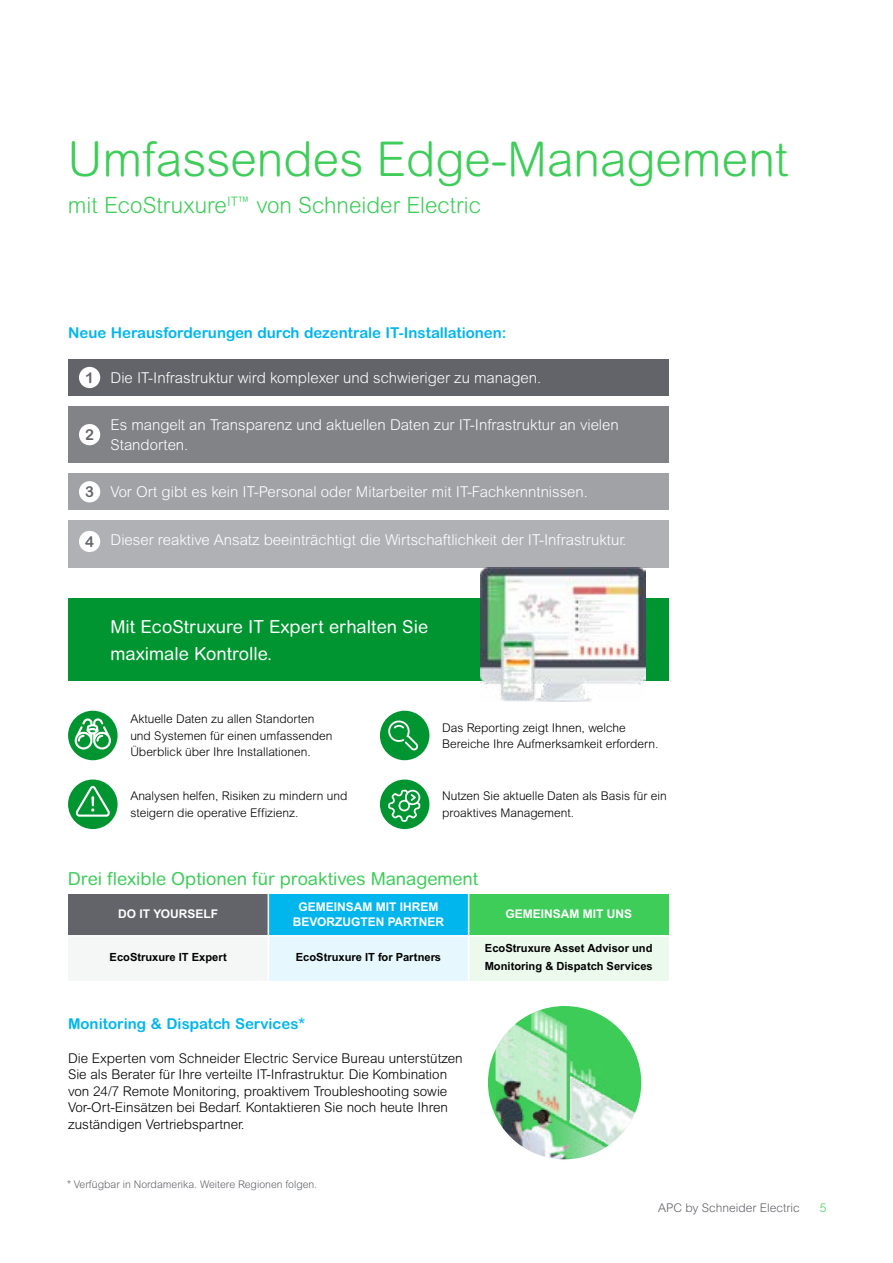
<style>
.page{position:relative;width:893px;height:1263px;background:#fff}
.page>*{position:absolute;margin:0;border:0;box-sizing:border-box;transform-origin:0 0}
.t1{font:300 48px "Arial Rounded MT Pro";color:#3dcd58}
.t2{font:300 22.5px "Arial Rounded MT Pro";color:#3dcd58}
.t3{font:18px/27px "Arial Rounded MT Pro";color:#fff}
.t4{font:18px "Arial Rounded MT Pro";color:#3dcd58}
.t5{font:300 15px/19.5px "Arial Rounded MT Pro";color:#fff}
.t6{font:700 15px "Arial Rounded MT Pro";color:#00b6ed}
.t7{font:700 15px "Arial Rounded MT Pro";color:#626469}
.t8{font:300 13.5px/16.5px "Arial Rounded MT Pro";color:#000}
.t9{font:300 12px/16.5px "Arial Rounded MT Pro";color:#000}
.t10{font:700 12px/14.4px "Arial MT Pro";color:#fff;text-align:center}
.t11{font:300 12px "Arial MT Pro";color:#626469}
.t12{font:300 12px "Arial MT Pro";color:#3dcd58}
.t13{font:700 11.25px/18px "Arial MT Pro";color:#000}
.t14{font:300 10.5px "Arial Rounded MT Pro";color:#626469}
</style>
<div class="page">
<div style="left:68px;top:359px;width:601px;height:37px;background:#626469"></div>
<div style="left:68px;top:473px;width:601px;height:37px;background:#a1a2a5"></div>
<div style="left:68px;top:407px;width:601px;height:56px;background:#818387"></div>
<div style="left:68px;top:521px;width:601px;height:47px;background:#b0b1b4"></div>
<div style="left:79px;top:367px;width:21px;height:21px;background:#fff;border-radius:50%"></div>
<div style="left:79px;top:424px;width:21px;height:21px;background:#fff;border-radius:50%"></div>
<div style="left:79px;top:481px;width:21px;height:21px;background:#fff;border-radius:50%"></div>
<div style="left:79px;top:531px;width:21px;height:21px;background:#fff;border-radius:50%"></div>
<div style="left:68px;top:598px;width:601px;height:83px;background:#009530"></div>
<div style="left:68px;top:711px;width:50px;height:49px;background:#009530;border-radius:50%"></div>
<div style="left:68px;top:779px;width:50px;height:50px;background:#009530;border-radius:50%"></div>
<div style="left:380px;top:711px;width:49px;height:49px;background:#009530;border-radius:50%"></div>
<div style="left:380px;top:779px;width:49px;height:50px;background:#009530;border-radius:50%"></div>
<img style="left:495px;top:1006px;width:146px;height:153px">
<svg style="left:75px;top:718px;width:36px;height:31px"></svg>
<svg style="left:76px;top:786px;width:34px;height:31px"></svg>
<svg style="left:388px;top:720px;width:30px;height:30px"></svg>
<svg style="left:388px;top:790px;width:32px;height:32px"></svg>
<img style="left:481px;top:568px;width:164px;height:133px">
<div style="left:68px;top:894px;width:200px;height:42px;background:#626469"></div>
<div style="left:268px;top:894px;width:201px;height:42px;background:#00b6ed"></div>
<div style="left:469px;top:894px;width:200px;height:42px;background:#3dcd58"></div>
<div style="left:68px;top:936px;width:200px;height:44px;background:#f5f6f6"></div>
<div style="left:268px;top:936px;width:201px;height:44px;background:#e6f8fd"></div>
<div style="left:469px;top:936px;width:200px;height:44px;background:#ecfaee"></div>
<hr style="left:268px;top:894px;width:1px;height:41px;background:#fff">
<hr style="left:468px;top:894px;width:1px;height:41px;background:#fff">
<hr style="left:68px;top:935px;width:200px;height:1px;background:#fff">
<hr style="left:268px;top:935px;width:201px;height:1px;background:#fff">
<hr style="left:268px;top:936px;width:1px;height:44px;background:#fff">
<hr style="left:469px;top:935px;width:200px;height:1px;background:#fff">
<hr style="left:468px;top:936px;width:1px;height:44px;background:#fff">
<h1 class="t1" style="left:68px;top:131px;width:722px">Umfassendes Edge-Management</h1>
<h2 class="t2" style="left:68px;top:192px;width:415px">mit EcoStruxure<sup>IT™</sup> von Schneider Electric</h2>
<p class="t6" style="left:68px;top:324px;width:440px">Neue Herausforderungen durch dezentrale IT-Installationen:</p>
<p class="t7" style="left:85px;top:369px;width:10px">1</p>
<p class="t7" style="left:85px;top:426px;width:10px">2</p>
<p class="t7" style="left:85px;top:483px;width:10px">3</p>
<p class="t7" style="left:85px;top:533px;width:10px">4</p>
<p class="t5" style="left:111px;top:369px;width:432px">Die IT-Infrastruktur wird komplexer und schwieriger zu managen.</p>
<p class="t5" style="left:111px;top:416px;width:510px">Es mangelt an Transparenz und aktuellen Daten zur IT-Infrastruktur an vielen<br>Standorten.</p>
<p class="t5" style="left:111px;top:483px;width:479px">Vor Ort gibt es kein IT-Personal oder Mitarbeiter mit IT-Fachkenntnissen.</p>
<p class="t5" style="left:111px;top:530px;width:517px">Dieser reaktive Ansatz beeinträchtigt die Wirtschaftlichkeit der IT-Infrastruktur.</p>
<h3 class="t3" style="left:111px;top:613px;width:319px">Mit EcoStruxure IT Expert erhalten Sie maximale Kontrolle.</h3>
<p class="t9" style="left:130px;top:711px;width:204px">Aktuelle Daten zu allen Standorten und Systemen für einen umfassenden<br>Überblick über Ihre Installationen.</p>
<p class="t9" style="left:442px;top:720px;width:218px">Das Reporting zeigt Ihnen, welche<br>Bereiche Ihre Aufmerksamkeit erfordern.</p>
<p class="t9" style="left:130px;top:788px;width:219px">Analysen helfen, Risiken zu mindern und steigern die operative Effizienz.</p>
<p class="t9" style="left:442px;top:788px;width:226px">Nutzen Sie aktuelle Daten als Basis für ein proaktives Management.</p>
<h3 class="t4" style="left:68px;top:868px;width:412px">Drei flexible Optionen für proaktives Management</h3>
<p class="t10" style="left:118px;top:907px;width:101px">DO IT YOURSELF</p>
<p class="t10" style="left:293px;top:900px;width:153px">GEMEINSAM MIT IHREM<br>BEVORZUGTEN PARTNER</p>
<p class="t10" style="left:505px;top:907px;width:128px">GEMEINSAM MIT UNS</p>
<p class="t13" style="left:110px;top:949px;width:119px">EcoStruxure IT Expert</p>
<p class="t13" style="left:296px;top:949px;width:147px">EcoStruxure IT for Partners</p>
<p class="t13" style="left:485px;top:940px;width:170px">EcoStruxure Asset Advisor und<br>Monitoring &amp; Dispatch Services</p>
<p class="t6" style="left:68px;top:1015px;width:238px">Monitoring &amp; Dispatch Services*</p>
<p class="t8" style="left:68px;top:1050px;width:396px">Die Experten vom Schneider Electric Service Bureau unterstützen Sie als Berater für Ihre verteilte IT-Infrastruktur. Die Kombination von 24/7 Remote Monitoring, proaktivem Troubleshooting sowie Vor-Ort-Einsätzen bei Bedarf. Kontaktieren Sie noch heute Ihren zuständigen Vertriebspartner.</p>
<p class="t14" style="left:67px;top:1178px;width:252px">* Verfügbar in Nordamerika. Weitere Regionen folgen.</p>
<p class="t11" style="left:658px;top:1200px;width:143px">APC by Schneider Electric</p>
<p class="t12" style="left:820px;top:1200px;width:8px">5</p>
</div>
